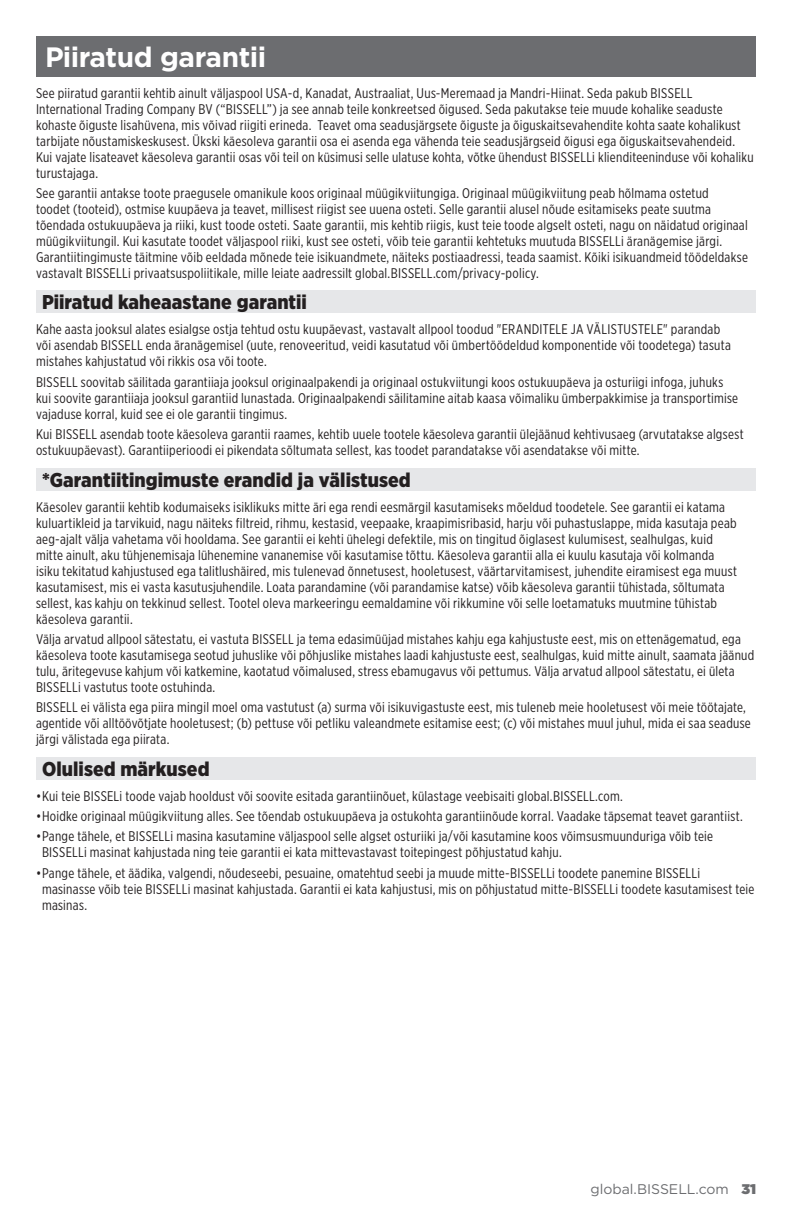
<style>
.page{position:relative;width:792px;height:1224px;background:#fff}
.page>*{position:absolute;margin:0;border:0;box-sizing:border-box;transform-origin:0 0}
.Headine_Boxed{font:700 28px "Gotham";letter-spacing:-.02em;color:#fff}
.t1{font:900 20px "Gotham Narrow";letter-spacing:.005em;color:#231f20}
.Warranty_Body{font:14px/16px "Gotham X Narrow";letter-spacing:.02em;color:#231f20}
.t2{font:14px "Gotham";color:#6c6d70}
.s1{font-weight:900}
</style>
<div class="page">
<div style="left:36px;top:36px;width:720px;height:40px;background:#6c6d70"></div>
<div style="left:36px;top:291px;width:720px;height:22px;background:#e6e7e9"></div>
<div style="left:36px;top:468px;width:720px;height:23px;background:#e6e7e9"></div>
<div style="left:36px;top:757px;width:720px;height:23px;background:#e6e7e9"></div>
<p class="Headine_Boxed" style="left:45px;top:39px;width:223px">Piiratud garantii</p>
<p class="Warranty_Body" style="left:36px;top:84px;width:719px">See piiratud garantii kehtib ainult väljaspool USA-d, Kanadat, Austraaliat, Uus-Meremaad ja Mandri-Hiinat. Seda pakub BISSELL International Trading Company BV (“BISSELL”) ja see annab teile konkreetsed õigused. Seda pakutakse teie muude kohalike seaduste kohaste õiguste lisahüvena, mis võivad riigiti erineda. Teavet oma seadusjärgsete õiguste ja õiguskaitsevahendite kohta saate kohalikust tarbijate nõustamiskeskusest. Ükski käesoleva garantii osa ei asenda ega vähenda teie seadusjärgseid õigusi ega õiguskaitsevahendeid.<br>Kui vajate lisateavet käesoleva garantii osas või teil on küsimusi selle ulatuse kohta, võtke ühendust BISSELLi klienditeeninduse või kohaliku turustajaga.</p>
<p class="Warranty_Body" style="left:36px;top:185px;width:714px">See garantii antakse toote praegusele omanikule koos originaal müügikviitungiga. Originaal müügikviitung peab hõlmama ostetud<br>toodet (tooteid), ostmise kuupäeva ja teavet, millisest riigist see uuena osteti. Selle garantii alusel nõude esitamiseks peate suutma tõendada ostukuupäeva ja riiki, kust toode osteti. Saate garantii, mis kehtib riigis, kust teie toode algselt osteti, nagu on näidatud originaal müügikviitungil. Kui kasutate toodet väljaspool riiki, kust see osteti, võib teie garantii kehtetuks muutuda BISSELLi äranägemise järgi.<br>Garantiitingimuste täitmine võib eeldada mõnede teie isikuandmete, näiteks postiaadressi, teada saamist. Kõiki isikuandmeid töödeldakse vastavalt BISSELLi privaatsuspoliitikale, mille leiate aadressilt global.BISSELL.com/privacy-policy.</p>
<h1 class="t1" style="left:42px;top:289px;width:267px">Piiratud kaheaastane garantii</h1>
<p class="Warranty_Body" style="left:36px;top:321px;width:696px">Kahe aasta jooksul alates esialgse ostja tehtud ostu kuupäevast, vastavalt allpool toodud "ERANDITELE JA VÄLISTUSTELE" parandab või asendab BISSELL enda äranägemisel (uute, renoveeritud, veidi kasutatud või ümbertöödeldud komponentide või toodetega) tasuta mistahes kahjustatud või rikkis osa või toote.</p>
<p class="Warranty_Body" style="left:36px;top:374px;width:704px">BISSELL soovitab säilitada garantiiaja jooksul originaalpakendi ja originaal ostukviitungi koos ostukuupäeva ja osturiigi infoga, juhuks kui soovite garantiiaja jooksul garantiid lunastada. Originaalpakendi säilitamine aitab kaasa võimaliku ümberpakkimise ja transportimise vajaduse korral, kuid see ei ole garantii tingimus.</p>
<p class="Warranty_Body" style="left:36px;top:426px;width:709px">Kui BISSELL asendab toote käesoleva garantii raames, kehtib uuele tootele käesoleva garantii ülejäänud kehtivusaeg (arvutatakse algsest ostukuupäevast). Garantiiperioodi ei pikendata sõltumata sellest, kas toodet parandatakse või asendatakse või mitte.</p>
<h1 class="t1" style="left:42px;top:466px;width:370px">*Garantiitingimuste erandid ja välistused</h1>
<p class="Warranty_Body" style="left:36px;top:498px;width:702px">Käesolev garantii kehtib kodumaiseks isiklikuks mitte äri ega rendi eesmärgil kasutamiseks mõeldud toodetele. See garantii ei katama kuluartikleid ja tarvikuid, nagu näiteks filtreid, rihmu, kestasid, veepaake, kraapimisribasid, harju või puhastuslappe, mida kasutaja peab aeg-ajalt välja vahetama või hooldama. See garantii ei kehti ühelegi defektile, mis on tingitud õiglasest kulumisest, sealhulgas, kuid mitte ainult, aku tühjenemisaja lühenemine vananemise või kasutamise tõttu. Käesoleva garantii alla ei kuulu kasutaja või kolmanda isiku tekitatud kahjustused ega talitlushäired, mis tulenevad õnnetusest, hooletusest, väärtarvitamisest, juhendite eiramisest ega muust kasutamisest, mis ei vasta kasutusjuhendile. Loata parandamine (või parandamise katse) võib käesoleva garantii tühistada, sõltumata sellest, kas kahju on tekkinud sellest. Tootel oleva markeeringu eemaldamine või rikkumine või selle loetamatuks muutmine tühistab käesoleva garantii.</p>
<p class="Warranty_Body" style="left:36px;top:631px;width:720px">Välja arvatud allpool sätestatu, ei vastuta BISSELL ja tema edasimüüjad mistahes kahju ega kahjustuste eest, mis on ettenägematud, ega käesoleva toote kasutamisega seotud juhuslike või põhjuslike mistahes laadi kahjustuste eest, sealhulgas, kuid mitte ainult, saamata jäänud tulu, äritegevuse kahjum või katkemine, kaotatud võimalused, stress ebamugavus või pettumus. Välja arvatud allpool sätestatu, ei ületa BISSELLi vastutus toote ostuhinda.</p>
<p class="Warranty_Body" style="left:36px;top:699px;width:716px">BISSELL ei välista ega piira mingil moel oma vastutust (a) surma või isikuvigastuste eest, mis tuleneb meie hooletusest või meie töötajate, agentide või alltöövõtjate hooletusest; (b) pettuse või petliku valeandmete esitamise eest; (c) või mistahes muul juhul, mida ei saa seaduse järgi välistada ega piirata.</p>
<h1 class="t1" style="left:42px;top:756px;width:169px">Olulised märkused</h1>
<p class="Warranty_Body" style="left:36px;top:788px;width:588px">•Kui teie BISSELi toode vajab hooldust või soovite esitada garantiinõuet, külastage veebisaiti global.BISSELL.com.</p>
<p class="Warranty_Body" style="left:36px;top:808px;width:708px">•Hoidke originaal müügikviitung alles. See tõendab ostukuupäeva ja ostukohta garantiinõude korral. Vaadake täpsemat teavet garantiist.</p>
<p class="Warranty_Body" style="left:42px;top:828px;width:673px;text-indent:-6px">•Pange tähele, et BISSELLi masina kasutamine väljaspool selle algset osturiiki ja/või kasutamine koos võimsusmuunduriga võib teie<br>BISSELLi masinat kahjustada ning teie garantii ei kata mittevastavast toitepingest põhjustatud kahju.</p>
<p class="Warranty_Body" style="left:42px;top:865px;width:714px;text-indent:-6px">•Pange tähele, et äädika, valgendi, nõudeseebi, pesuaine, omatehtud seebi ja muude mitte-BISSELLi toodete panemine BISSELLi masinasse võib teie BISSELLi masinat kahjustada. Garantii ei kata kahjustusi, mis on põhjustatud mitte-BISSELLi toodete kasutamisest teie masinas.</p>
<p class="t2" style="left:590px;top:1180px;width:167px">global.BISSELL.com <span class="s1">31</span></p>
</div>
